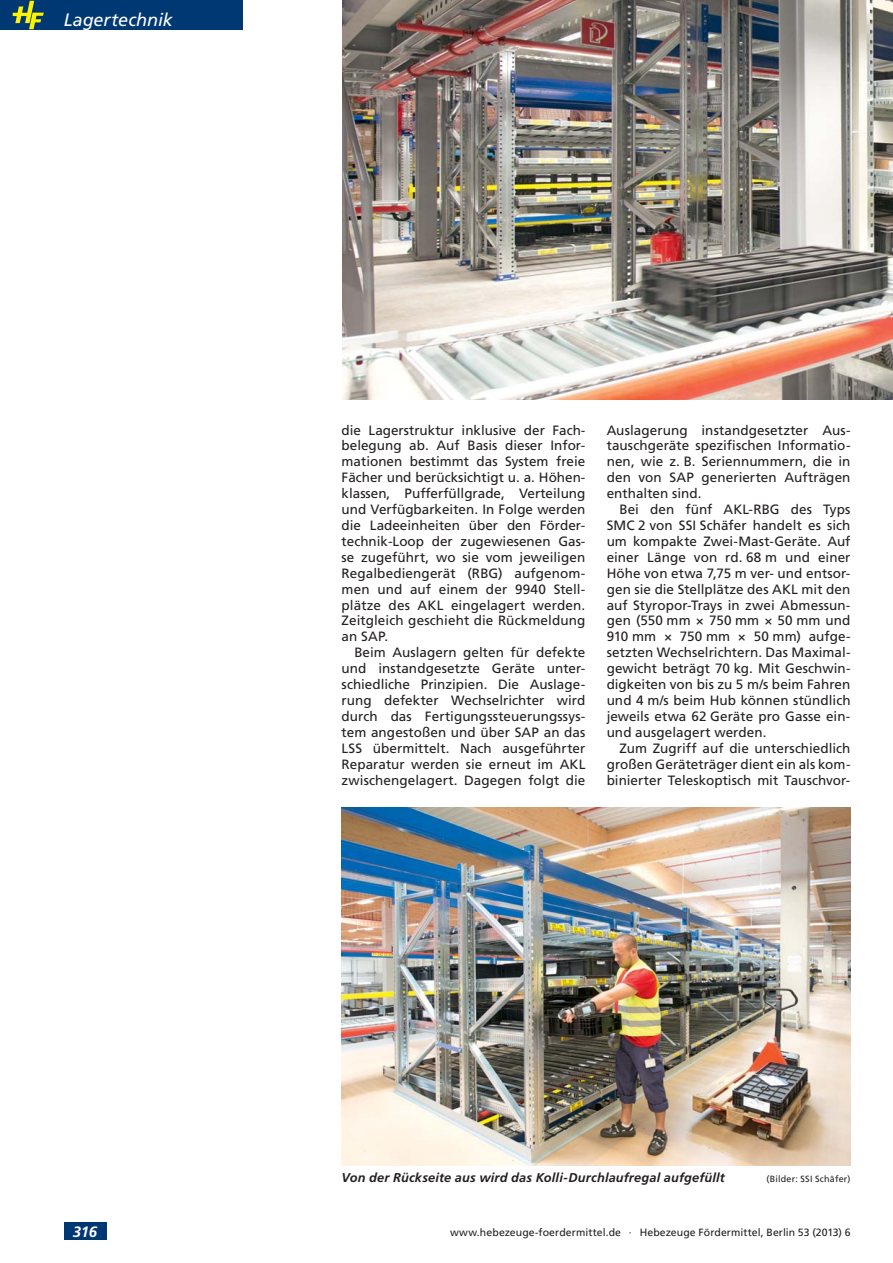
<style>
.page{position:relative;width:893px;height:1263px;background:#fff}
.page>*{position:absolute;margin:0;border:0;box-sizing:border-box;transform-origin:0 0}
.t1{font:italic 18px "Frutiger LT Std";letter-spacing:-.005em;color:#fff}
.t2{font:italic 700 15px "Frutiger LT Std";color:#fff}
.t3{font:13.5px/15.9px "Frutiger LT Std";letter-spacing:.005em;color:#231f20;text-align:justify}
.t4{font:italic 700 12.75px "Frutiger LT Std";letter-spacing:.015em;color:#231f20}
.t5{font:10.5px "Frutiger LT Std";letter-spacing:.01em;color:#231f20}
.t6{font:9px "Frutiger LT Std";letter-spacing:.025em;color:#231f20}
</style>
<div class="page">
<div style="left:0;top:0;width:242px;height:30px;background:#003874"></div>
<svg style="left:13px;top:1px;width:31px;height:28px"></svg>
<div style="left:64px;top:1223px;width:42px;height:17px;background:#003874"></div>
<img style="left:343px;top:0;width:550px;height:400px">
<img style="left:342px;top:808px;width:508px;height:358px">
<h1 class="t1" style="left:64px;top:11px;width:111px">Lagertechnik</h1>
<p class="t2" style="left:73px;top:1224px;width:26px">316</p>
<p class="t3" style="left:342px;top:423px;width:245px">die Lagerstruktur inklusive der Fach&shy;belegung ab. Auf Basis dieser Infor&shy;mationen bestimmt das System freie Fächer und berücksichtigt u. a. Höhen&shy;klassen, Pufferfüllgrade, Verteilung und Verfügbarkeiten. In Folge werden die Ladeeinheiten über den Förder&shy;technik-Loop der zugewiesenen Gas - se zugeführt, wo sie vom jeweiligen Regalbediengerät (RBG) aufgenom&shy;men und auf einem der 9940 Stell&shy;plätze des AKL eingelagert werden.<br>Zeitgleich geschieht die Rückmeldung an SAP.</p>
<p class="t3" style="left:342px;top:645px;width:245px;text-indent:13px">Beim Auslagern gelten für defekte und instandgesetzte Geräte unter&shy;schiedliche Prinzipien. Die Auslage&shy;rung defekter Wechselrichter wird durch das Fertigungssteuerungssys&shy;tem angestoßen und über SAP an das LSS übermittelt. Nach ausgeführter Reparatur werden sie erneut im AKL zwischengelagert. Dagegen folgt die</p>
<p class="t3" style="left:607px;top:423px;width:245px">Auslagerung instandgesetzter Aus&shy;tauschgeräte spezifischen Informatio&shy;nen, wie z. B. Seriennummern, die in den von SAP generierten Aufträgen enthalten sind.</p>
<p class="t3" style="left:607px;top:502px;width:245px;text-indent:13px">Bei den fünf AKL-RBG des Typs SMC 2 von SSI Schäfer handelt es sich um kompakte Zwei-Mast-Geräte. Auf einer Länge von rd. 68 m und einer Höhe von etwa 7,75 m ver- und entsor&shy;gen sie die Stellplätze des AKL mit den auf Styropor-Trays in zwei Abmessun&shy;gen (550 mm × 750 mm × 50 mm und 910 mm × 750 mm × 50 mm) aufge&shy;setzten Wechselrichtern. Das Maximal&shy;gewicht beträgt 70 kg. Mit Geschwin&shy;digkeiten von bis zu 5 m/s beim Fahren und 4 m/s beim Hub können stündlich jeweils etwa 62 Geräte pro Gasse ein&shy;und ausgelagert werden.</p>
<p class="t3" style="left:607px;top:741px;width:245px;text-indent:13px">Zum Zugriff auf die unterschiedlich großen Geräteträger dient ein als kom&shy;binierter Teleskoptisch mit Tauschvor-</p>
<p class="t4" style="left:342px;top:1172px;width:385px">Von der Rückseite aus wird das Kolli-Durchlaufregal aufgefüllt</p>
<p class="t6" style="left:766px;top:1175px;width:85px">(Bilder: SSI Schäfer)</p>
<p class="t5" style="left:450px;top:1227px;width:402px">www.hebezeuge-foerdermittel.de · Hebezeuge Fördermittel, Berlin 53 (2013) 6</p>
</div>
